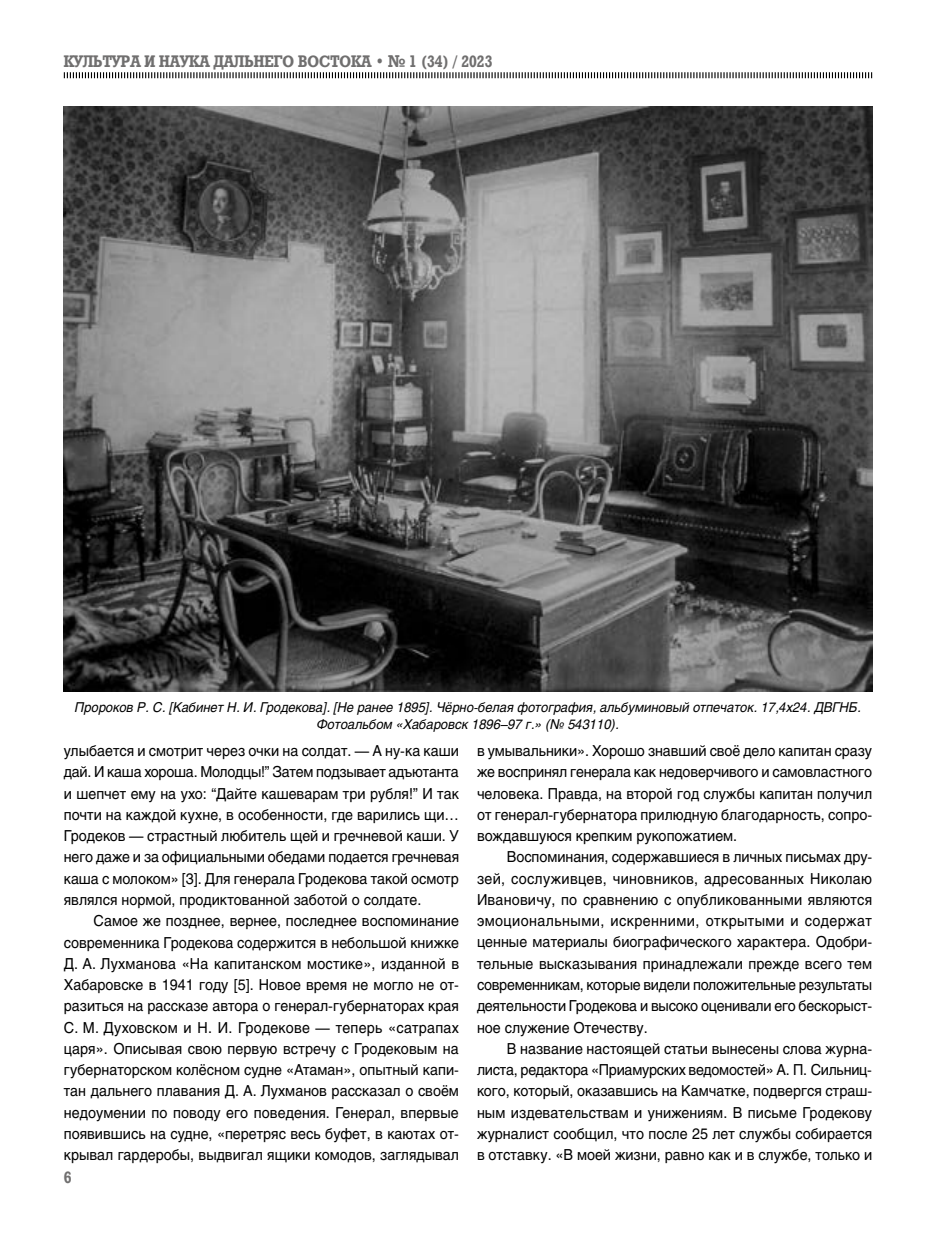
<style>
.page{position:relative;width:936px;height:1234px;background:#fff}
.page>*{position:absolute;margin:0;border:0;box-sizing:border-box;transform-origin:0 0}
.t1{font:700 16.5px "Rodeo";color:#706f6f;scale:.9 1}
.t2{font:15px/21.3px "Helios C";color:#000;text-align:justify;scale:.95 1}
.t3{font:italic 13.5px/16.2px "Helios C";color:#000;text-align:center;scale:.95 1}
.s1{font-family:"Rodeo C"}
</style>
<div class="page">
<svg style="left:63px;top:72px;width:809px;height:7px"></svg>
<img style="left:63px;top:106px;width:809px;height:585px">
<p class="t1" style="left:64px;top:52px;width:477px">КУЛЬТУРА И НАУКА ДАЛЬНЕГО ВОСТОКА • <span class="s1">№</span> 1 (34) / 2023</p>
<p class="t3" style="left:75px;top:699px;width:828px">Пророков Р. С. [Кабинет Н. И. Гродекова]. [Не ранее 1895]. Чёрно-белая фотография, альбуминовый отпечаток. 17,4х24. ДВГНБ.<br>Фотоальбом «Хабаровск 1896–97 г.» (№ 543110).</p>
<p class="t2" style="left:64px;top:739px;width:417px">улыбается и смотрит через очки на солдат. — А ну-ка каши дай. И каша хороша. Молодцы!” Затем подзывает адъютанта и шепчет ему на ухо: “Дайте кашеварам три рубля!” И так почти на каждой кухне, в особенности, где варились щи… Гродеков — страстный любитель щей и гречневой каши. У него даже и за официальными обедами подается гречневая каша с молоком» [3]. Для генерала Гродекова такой осмотр являлся нормой, продиктованной заботой о солдате.</p>
<p class="t2" style="left:64px;top:910px;width:417px;text-indent:30px">Самое же позднее, вернее, последнее воспоминание современника Гродекова содержится в небольшой книжке Д. А. Лухманова «На капитанском мостике», изданной в Хабаровске в 1941 году [5]. Новое время не могло не от&shy;разиться на рассказе автора о генерал-губернаторах края С. М. Духовском и Н. И. Гродекове — теперь «сатрапах царя». Описывая свою первую встречу с Гродековым на губернаторском колёсном судне «Атаман», опытный капи&shy;тан дальнего плавания Д. А. Лухманов рассказал о своём недоумении по поводу его поведения. Генерал, впервые появившись на судне, «перетряс весь буфет, в каютах от&shy;крывал гардеробы, выдвигал ящики комодов, заглядывал</p>
<p class="t2" style="left:477px;top:739px;width:417px">в умывальники». Хорошо знавший своё дело капитан сразу же воспринял генерала как недоверчивого и самовластного человека. Правда, на второй год службы капитан получил от генерал-губернатора прилюдную благодарность, сопро&shy;вождавшуюся крепким рукопожатием.</p>
<p class="t2" style="left:477px;top:846px;width:417px;text-indent:30px">Воспоминания, содержавшиеся в личных письмах дру&shy;зей, сослуживцев, чиновников, адресованных Николаю Ивановичу, по сравнению с опубликованными являются эмоциональными, искренними, открытыми и содержат ценные материалы биографического характера. Одобри&shy;тельные высказывания принадлежали прежде всего тем современникам, которые видели положительные результаты деятельности Гродекова и высоко оценивали его бескорыст&shy;ное служение Отечеству.</p>
<p class="t2" style="left:477px;top:1037px;width:417px;text-indent:30px">В название настоящей статьи вынесены слова журна&shy;листа, редактора «Приамурских ведомостей» А. П. Сильниц&shy;кого, который, оказавшись на Камчатке, подвергся страш&shy;ным издевательствам и унижениям. В письме Гродекову журналист сообщил, что после 25 лет службы собирается в отставку. «В моей жизни, равно как и в службе, только и</p>
<p class="t1" style="left:64px;top:1168px;width:10px">6</p>
</div>
